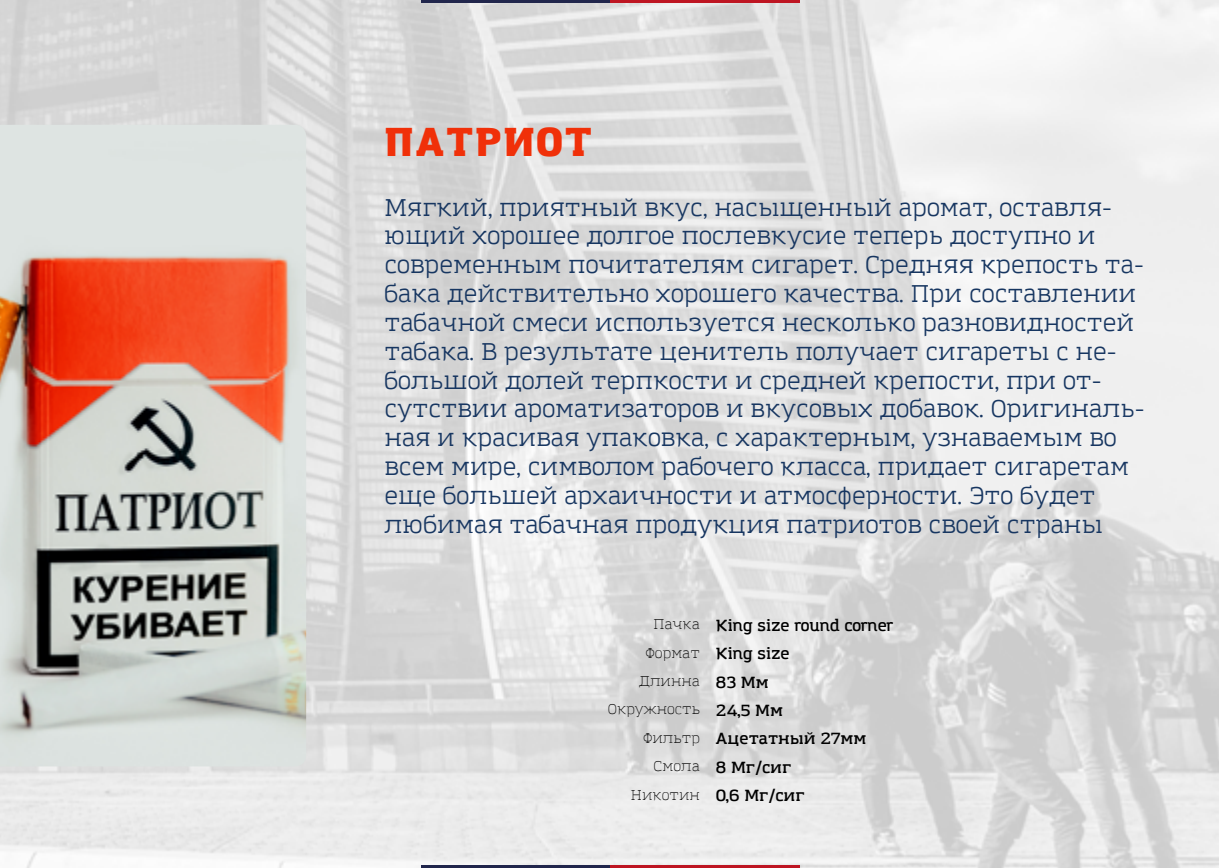
<style>
.page{position:relative;width:1219px;height:868px;background:#fff}
.page>*{position:absolute;margin:0;border:0;box-sizing:border-box;transform-origin:0 0}
.t1{font:900 40px "Amazing Grotesk";letter-spacing:.05em;color:#f03009}
.t2{font:24px/28.8px "Amazing Grotesk";color:#173661}
.t3{font:600 16px/28.4px "Amazing Grotesk";color:#000}
.t4{font:300 14px/28.4px "Amazing Grotesk";color:#000}
.s1{font-weight:300;font-size:14px}
.s2{font-weight:600;font-size:16px}
</style>
<div class="page">
<img style="left:0;top:0;width:1219px;height:867px">
<img style="left:0;top:125px;width:306px;height:641px">
<hr style="left:421px;top:0;width:189px;height:3px;background:#21264c">
<hr style="left:610px;top:0;width:189px;height:3px;background:#be1522">
<hr style="left:421px;top:865px;width:189px;height:2px;background:#21264c">
<hr style="left:610px;top:865px;width:189px;height:2px;background:#be1522">
<h1 class="t1" style="left:384px;top:116px;width:209px">ПАТРИОТ</h1>
<p class="t2" style="left:384px;top:193px;width:762px">Мягкий, приятный вкус, насыщенный аромат, оставля&shy;ющий хорошее долгое послевкусие теперь доступно и современным почитателям сигарет. Средняя крепость та&shy;бака действительно хорошего качества. При составлении табачной смеси используется несколько разновидностей табака. В результате ценитель получает сигареты с не&shy;большой долей терпкости и средней крепости, при от&shy;сутствии ароматизаторов и вкусовых добавок. Оригиналь&shy;ная и красивая упаковка, с характерным, узнаваемым во всем мире, символом рабочего класса, придает сигаретам еще большей архаичности и атмосферности. Это будет любимая табачная продукция патриотов своей страны</p>
<p class="t3" style="left:646px;top:611px;width:249px;text-indent:8px"><span class="s1">Пачка</span> King size round corner<br><span class="s1">Формат</span> King size</p>
<p class="t4" style="left:608px;top:667px;width:177px;text-indent:31px">Длинна <span class="s2">83 Мм<br></span>Окружность <span class="s2">24,5 Мм</span></p>
<p class="t3" style="left:643px;top:724px;width:224px"><span class="s1">Фильтр</span> Ацетатный 27мм</p>
<p class="t3" style="left:654px;top:753px;width:140px"><span class="s1">Смола</span> 8 Мг/сиг</p>
<p class="t3" style="left:631px;top:781px;width:176px"><span class="s1">Никотин</span> 0,6 Мг/сиг</p>
</div>
